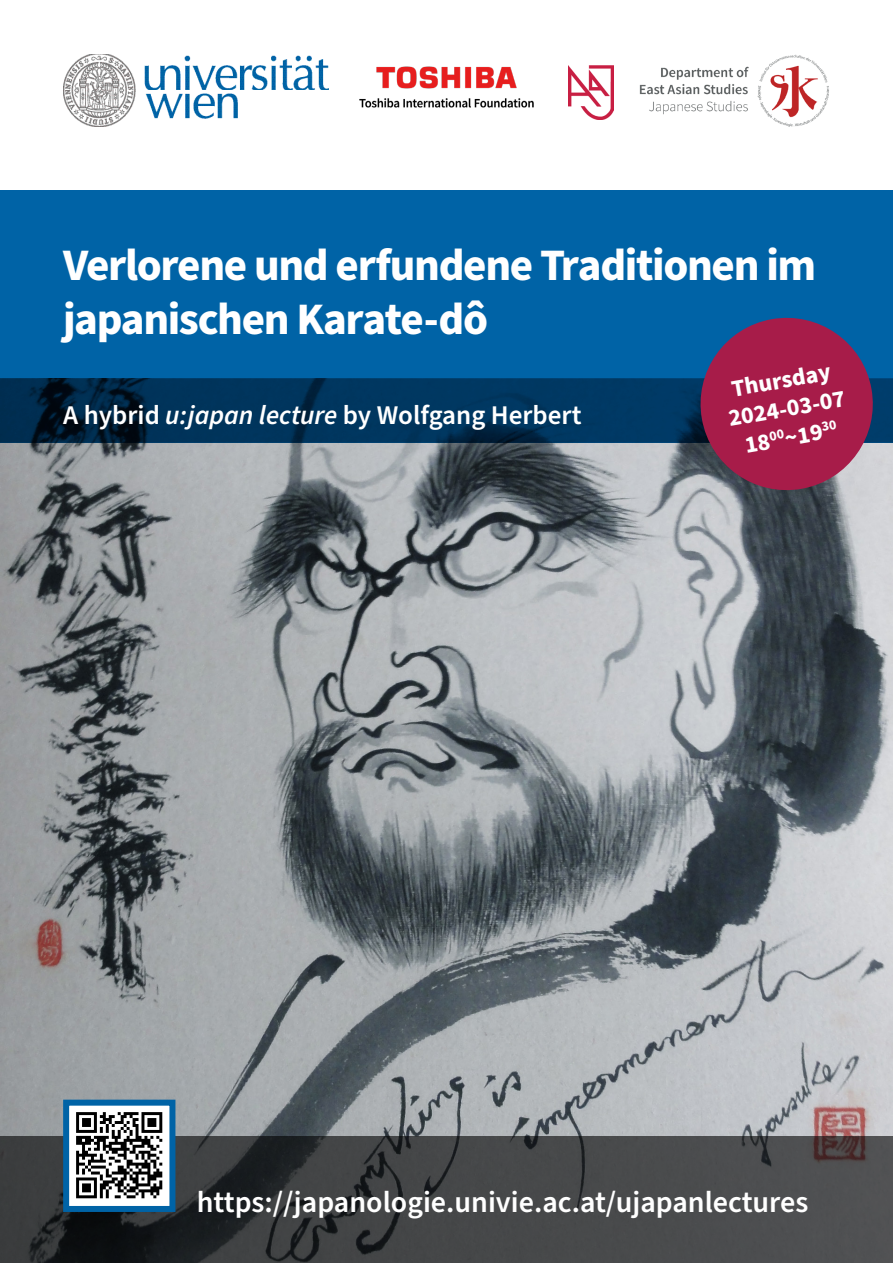
<style>
.page{position:relative;width:893px;height:1263px;background:#fff}
.page>*{position:absolute;margin:0;border:0;box-sizing:border-box;transform-origin:0 0}
.t1{font:700 45px/54px "Source Sans Pro";letter-spacing:-.03em;color:#fff}
.Text{font:600 30px "Source Sans Pro";color:#fff}
.t2{font:600 27px "Source Sans Pro";color:#fff}
.t3{font:700 24px/28.8px "Source Sans Pro";color:#fff;text-align:center}
.s1{font-style:italic}
</style>
<div class="page">
<img style="left:0;top:443px;width:893px;height:694px">
<div style="left:0;top:190px;width:893px;height:252px;background:#0063a6"></div>
<svg style="left:0;top:1137px;width:893px;height:126px;background:#3e4041"></svg>
<svg style="left:0;top:379px;width:893px;height:64px;background:#003055"></svg>
<img style="left:63px;top:54px;width:265px;height:72px">
<img style="left:639px;top:54px;width:190px;height:72px">
<img style="left:568px;top:66px;width:45px;height:54px">
<img style="left:359px;top:66px;width:175px;height:42px">
<svg style="left:694px;top:317px;width:186px;height:180px;background:#883660"></svg>
<img style="left:70px;top:1107px;width:98px;height:98px">
<div style="left:63px;top:1100px;width:112px;height:112px;border:6px solid #0063a6"></div>
<p class="t1" style="left:63px;top:240px;width:755px">Verlorene und erfundene Traditionen im japanischen Karate-dô</p>
<p class="t2" style="left:63px;top:397px;width:520px">A hybrid <span class="s1">u:japan lecture</span> by Wolfgang Herbert</p>
<p class="t3" style="left:721px;top:377px;width:120px;rotate:-10deg">Thursday<br>2024-03-07</p>
<p class="t3" style="left:743px;top:431px;width:95px;rotate:-10deg">18<sup>00</sup>~19<sup>30</sup></p>
<p class="Text" style="left:197px;top:1182px;width:613px">https://japanologie.univie.ac.at/ujapanlectures</p>
</div>
